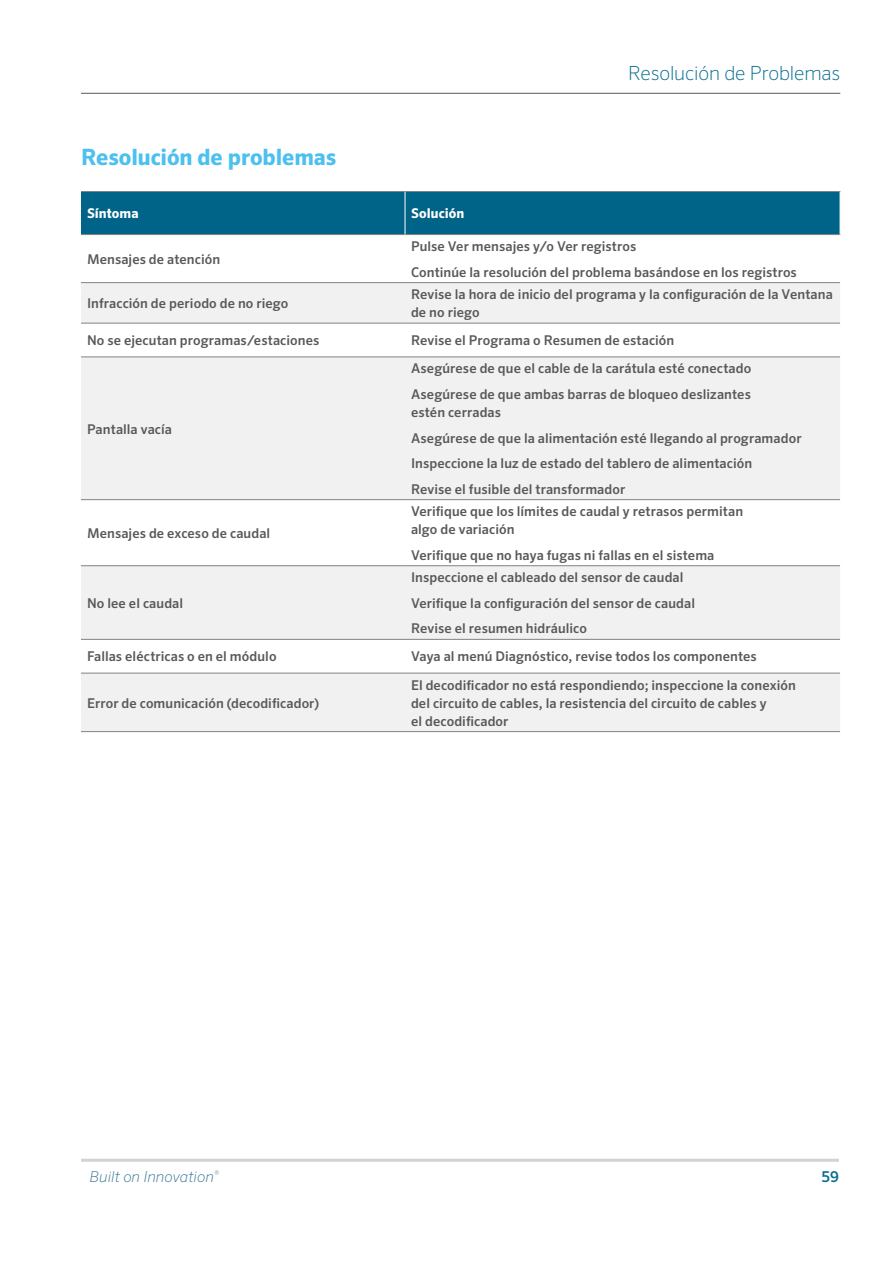
<style>
.page{position:relative;width:893px;height:1263px;background:#fff}
.page>*{position:absolute;margin:0;border:0;box-sizing:border-box;transform-origin:0 0}
.t1{font:700 22.5px "Sero Pro";letter-spacing:-.005em;color:#4cc0ef}
.t2{font:200 19.5px "Sero Pro";letter-spacing:-.01em;color:#086d90}
.t3{font:italic 200 15px "Sero Pro";color:#387799}
.t4{font:500 15px "Sero Pro";color:#086d90}
.t5{font:500 13.5px/25.5px "Sero Pro";letter-spacing:.005em;color:#58595b}
.t6{font:700 13.5px "Sero Pro";letter-spacing:.01em;color:#fff}
</style>
<div class="page">
<hr style="left:81px;top:1159px;width:758px;height:3px;background:#d1d3d4">
<hr style="left:81px;top:93px;width:759px;height:1px;background:#58595b">
<div style="left:81px;top:192px;width:759px;height:42px;background:#006488"></div>
<svg style="left:81px;top:283px;width:759px;height:448px;fill:#f1f1f2"></svg>
<hr style="left:81px;top:191px;width:324px;height:1px;background:#808285">
<hr style="left:405px;top:191px;width:435px;height:1px;background:#808285">
<hr style="left:81px;top:282px;width:324px;height:1px;background:#808285">
<hr style="left:405px;top:282px;width:435px;height:1px;background:#808285">
<hr style="left:81px;top:323px;width:324px;height:1px;background:#808285">
<hr style="left:405px;top:323px;width:435px;height:1px;background:#808285">
<hr style="left:81px;top:357px;width:324px;height:1px;background:#808285">
<hr style="left:405px;top:357px;width:435px;height:1px;background:#808285">
<hr style="left:81px;top:499px;width:324px;height:1px;background:#808285">
<hr style="left:405px;top:499px;width:435px;height:1px;background:#808285">
<hr style="left:81px;top:565px;width:324px;height:1px;background:#808285">
<hr style="left:405px;top:565px;width:435px;height:1px;background:#808285">
<hr style="left:81px;top:639px;width:324px;height:1px;background:#808285">
<hr style="left:405px;top:639px;width:435px;height:1px;background:#808285">
<hr style="left:81px;top:673px;width:324px;height:1px;background:#808285">
<hr style="left:405px;top:673px;width:435px;height:1px;background:#808285">
<hr style="left:81px;top:731px;width:324px;height:1px;background:#808285">
<hr style="left:405px;top:731px;width:435px;height:1px;background:#808285">
<hr style="left:81px;top:234px;width:324px;height:1px;background:#808285">
<hr style="left:405px;top:234px;width:435px;height:1px;background:#808285">
<hr style="left:405px;top:192px;width:1px;height:42px;background:#fff">
<h2 class="t2" style="left:628px;top:61px;width:214px">Resolución de Problemas</h2>
<h1 class="t1" style="left:81px;top:143px;width:257px">Resolución de problemas</h1>
<p class="t6" style="left:87px;top:205px;width:53px">Síntoma</p>
<p class="t6" style="left:411px;top:205px;width:55px">Solución</p>
<p class="t5" style="left:87px;top:246px;width:135px">Mensajes de atención</p>
<p class="t5" style="left:411px;top:234px;width:387px">Pulse Ver mensajes y/o Ver registros<br>Continúe la resolución del problema basándose en los registros</p>
<p class="t5" style="left:87px;top:291px;width:203px">Infracción de periodo de no riego</p>
<p class="t5" style="left:411px;top:285px;width:423px;line-height:18px">Revise la hora de inicio del programa y la configuración de la Ventana de no riego</p>
<p class="t5" style="left:87px;top:328px;width:234px">No se ejecutan programas/estaciones</p>
<p class="t5" style="left:411px;top:328px;width:265px">Revise el Programa o Resumen de estación</p>
<p class="t5" style="left:87px;top:416px;width:86px">Pantalla vacía</p>
<p class="t5" style="left:87px;top:520px;width:185px">Mensajes de exceso de caudal</p>
<p class="t5" style="left:87px;top:590px;width:98px">No lee el caudal</p>
<p class="t5" style="left:411px;top:356px;width:342px">Asegúrese de que el cable de la carátula esté conectado<br>Asegúrese de que ambas barras de bloqueo deslizantes</p>
<p class="t5" style="left:411px;top:399px;width:392px">estén cerradas<br>Asegúrese de que la alimentación esté llegando al programador Inspeccione la luz de estado del tablero de alimentación<br>Revise el fusible del transformador</p>
<p class="t5" style="left:411px;top:502px;width:334px;line-height:18px">Verifique que los límites de caudal y retrasos permitan algo de variación</p>
<p class="t5" style="left:411px;top:542px;width:305px">Verifique que no haya fugas ni fallas en el sistema</p>
<p class="t5" style="left:411px;top:565px;width:285px">Inspeccione el cableado del sensor de caudal<br>Verifique la configuración del sensor de caudal<br>Revise el resumen hidráulico</p>
<p class="t5" style="left:87px;top:644px;width:191px">Fallas eléctricas o en el módulo</p>
<p class="t5" style="left:411px;top:644px;width:347px">Vaya al menú Diagnóstico, revise todos los componentes</p>
<p class="t5" style="left:87px;top:690px;width:234px">Error de comunicación (decodificador)</p>
<p class="t5" style="left:411px;top:676px;width:386px;line-height:18px">El decodificador no está respondiendo; inspeccione la conexión del circuito de cables, la resistencia del circuito de cables y<br>el decodificador</p>
<p class="t3" style="left:90px;top:1168px;width:131px">Built on Innovation<sup>®</sup></p>
<p class="t4" style="left:822px;top:1167px;width:19px">59</p>
</div>
